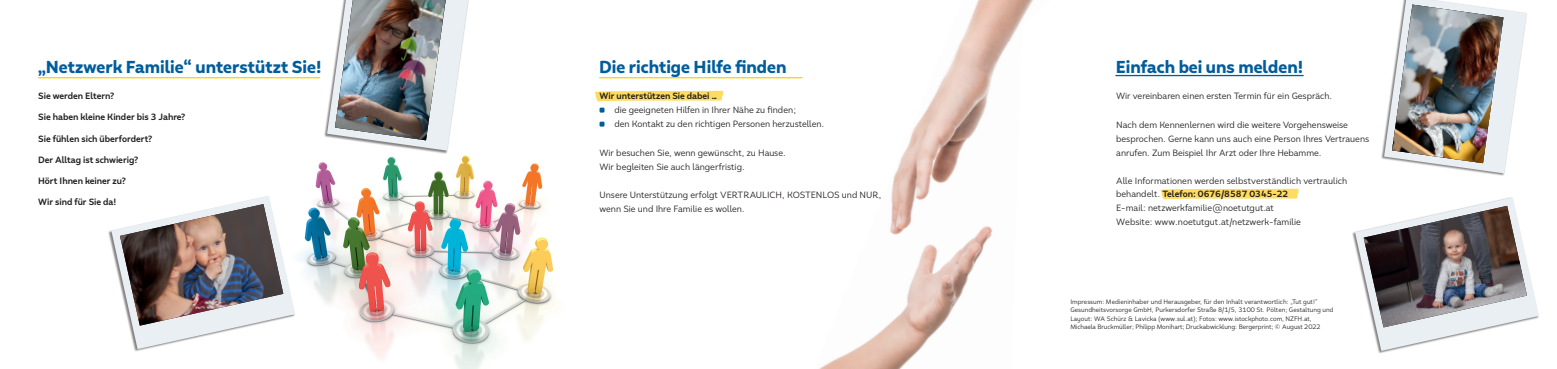
<style>
.page{position:relative;width:1557px;height:369px;background:#fff}
.page>*{position:absolute;margin:0;border:0;box-sizing:border-box;transform-origin:0 0}
.t1{font:900 17.5px "Faible";color:#005d9c}
.t2{font:9.19px/14px "Faible";color:#231f20}
.t3{font:700 9.19px "Faible";color:#231f20}
.t4{font:6.56px/8.6px "Faible";color:#231f20}
.s1{font-weight:700}
</style>
<div class="page">
<svg style="left:594px;top:90px;width:129px;height:11px"></svg>
<svg style="left:1160px;top:188px;width:138px;height:11px;background:#ffe073"></svg>
<img style="left:819px;top:0;width:215px;height:369px">
<img style="left:298px;top:153px;width:259px;height:216px">
<hr style="left:39px;top:77px;width:281px;height:1px;background:#fed304">
<svg style="left:599px;top:107px;width:5px;height:5px"></svg>
<svg style="left:599px;top:121px;width:5px;height:5px"></svg>
<hr style="left:1116px;top:75px;width:187px;height:1px;background:#005d9c">
<hr style="left:600px;top:77px;width:202px;height:1px;background:#fed304">
<div style="left:324px;top:0;width:146px;height:153px;background:#231f20;opacity:.55"></div>
<svg style="left:327px;top:0;width:142px;height:150px"></svg>
<img style="left:335px;top:0;width:111px;height:140px">
<div style="left:108px;top:195px;width:187px;height:157px;background:#231f20;opacity:.55"></div>
<svg style="left:111px;top:195px;width:184px;height:154px"></svg>
<img style="left:120px;top:204px;width:163px;height:121px">
<div style="left:1381px;top:0;width:145px;height:176px;background:#231f20;opacity:.55"></div>
<svg style="left:1384px;top:0;width:142px;height:173px"></svg>
<img style="left:1392px;top:5px;width:111px;height:158px">
<div style="left:1351px;top:197px;width:188px;height:156px;background:#231f20;opacity:.55"></div>
<svg style="left:1355px;top:197px;width:184px;height:153px"></svg>
<img style="left:1363px;top:206px;width:164px;height:121px">
<h1 class="t1" style="left:38px;top:55px;width:285px">„Netzwerk Familie“ unterstützt Sie!</h1>
<p class="t3" style="left:38px;top:90px;width:78px">Sie werden Eltern?</p>
<p class="t3" style="left:38px;top:111px;width:149px">Sie haben kleine Kinder bis 3 Jahre?</p>
<p class="t3" style="left:38px;top:132px;width:116px">Sie fühlen sich überfordert?</p>
<p class="t3" style="left:38px;top:153px;width:102px">Der Alltag ist schwierig?</p>
<p class="t3" style="left:38px;top:174px;width:89px">Hört Ihnen keiner zu?</p>
<p class="t3" style="left:38px;top:195px;width:80px">Wir sind für Sie da!</p>
<h1 class="t1" style="left:599px;top:55px;width:189px">Die richtige Hilfe finden</h1>
<p class="t3" style="left:599px;top:90px;width:119px">Wir unterstützen Sie dabei ...</p>
<p class="t2" style="left:614px;top:103px;width:211px">die geeigneten Hilfen in Ihrer Nähe zu finden;<br>den Kontakt zu den richtigen Personen herzustellen.</p>
<p class="t2" style="left:599px;top:145px;width:188px">Wir besuchen Sie, wenn gewünscht, zu Hause.<br>Wir begleiten Sie auch längerfristig.</p>
<p class="t2" style="left:599px;top:187px;width:283px">Unsere Unterstützung erfolgt VERTRAULICH, KOSTENLOS und NUR, wenn Sie und Ihre Familie es wollen.</p>
<h1 class="t1" style="left:1116px;top:55px;width:189px">Einfach bei uns melden!</h1>
<p class="t2" style="left:1116px;top:89px;width:217px">Wir vereinbaren einen ersten Termin für ein Gespräch.</p>
<p class="t2" style="left:1116px;top:117px;width:254px">Nach dem Kennenlernen wird die weitere Vorgehensweise besprochen. Gerne kann uns auch eine Person Ihres Vertrauens anrufen. Zum Beispiel Ihr Arzt oder Ihre Hebamme.</p>
<p class="t2" style="left:1116px;top:173px;width:233px">Alle Informationen werden selbstverständlich vertraulich behandelt. <span class="s1">Telefon: 0676/8587 0345-22<br></span>E-mail: netzwerkfamilie@noetutgut.at<br>Website: www.noetutgut.at/netzwerk-familie</p>
<p class="t4" style="left:1070px;top:297px;width:265px">Impressum: Medieninhaber und Herausgeber, für den Inhalt verantwortlich: „Tut gut!“ Gesundheitsvorsorge GmbH, Purkersdorfer Straße 8/1/5, 3100 St. Pölten; Gestaltung und Layout: WA Schürz &amp; Lavicka (www.sul.at); Fotos: www.istockphoto.com, NZFH.at, Michaela Bruckmüller; Philipp Monihart; Druckabwicklung: Bergerprint; © August 2022</p>
</div>
